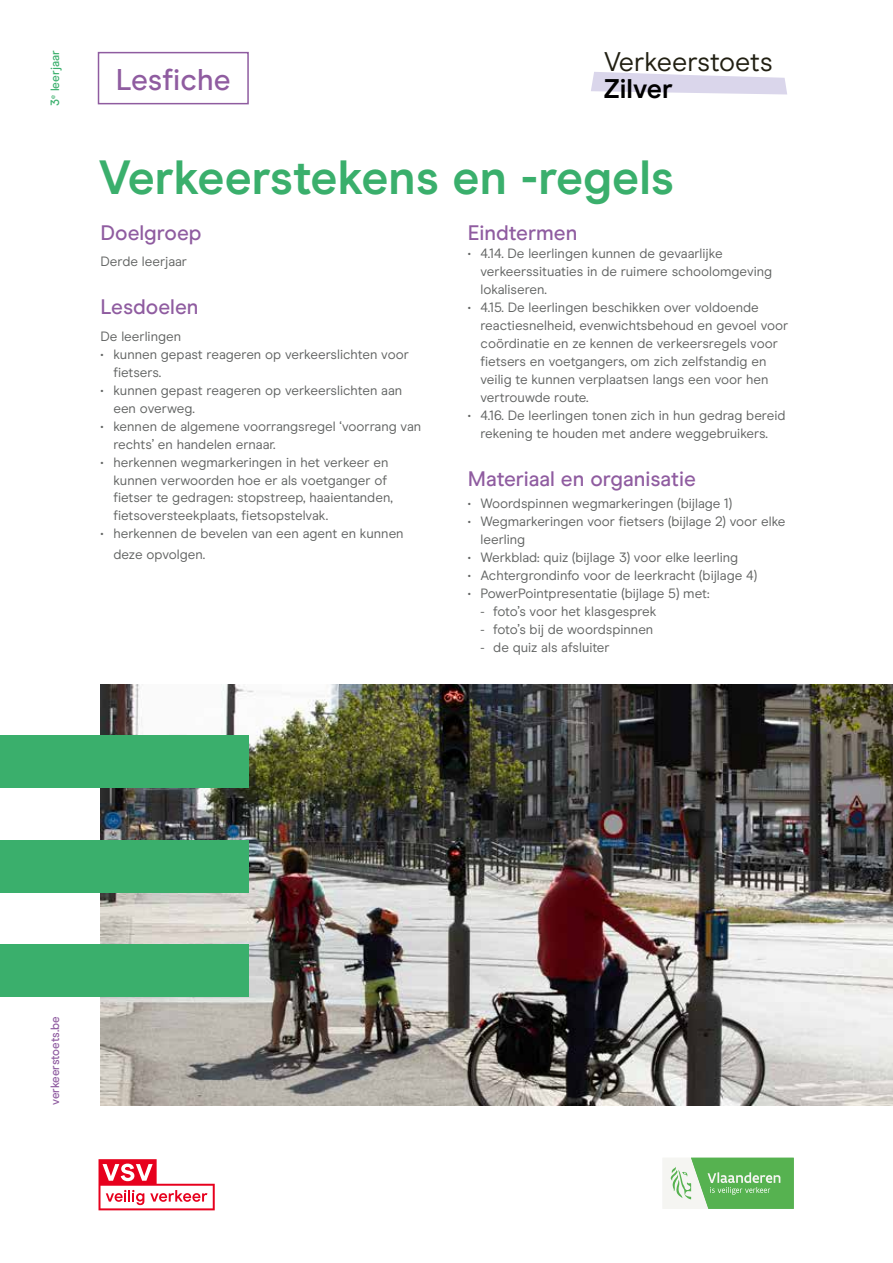
<style>
.page{position:relative;width:893px;height:1263px;background:#fff}
.page>*{position:absolute;margin:0;border:0;box-sizing:border-box;transform-origin:0 0}
.t1{font:700 48px "Modern Era";color:#3aaf6c}
.t2{font:500 30px "Modern Era";color:#8f5ca0}
.t3{font:27px "Modern Era";letter-spacing:-.005em;color:#211f12}
.t4{font:700 27px "Modern Era";color:#000}
.t5{font:500 21px "Modern Era";color:#8f5ca0}
.t6{font:13.5px/18px "Modern Era";color:#626463}
.t7{font:500 12px "Modern Era";color:#8f5ca0}
.t8{font:500 12px "Modern Era";color:#3aaf6c}
.s1{font-family:"Myriad Pro"}
</style>
<div class="page">
<svg style="left:99px;top:1159px;width:116px;height:51px"></svg>
<img style="left:101px;top:684px;width:792px;height:421px">
<div style="left:98px;top:52px;width:151px;height:52px;border:2px solid #8f5ca0"></div>
<div style="left:0;top:735px;width:249px;height:53px;background:#3aaf6c"></div>
<div style="left:0;top:840px;width:249px;height:53px;background:#3aaf6c"></div>
<div style="left:0;top:944px;width:249px;height:53px;background:#3aaf6c"></div>
<svg style="left:591px;top:72px;width:196px;height:23px"></svg>
<svg style="left:663px;top:1158px;width:131px;height:51px"></svg>
<p class="t8" style="left:48px;top:105px;width:56px;rotate:-90deg">3<sup>e</sup> leerjaar</p>
<h3 class="t3" style="left:604px;top:46px;width:171px">Verkeerstoets</h3>
<h2 class="t2" style="left:116px;top:62px;width:116px">Lesfiche</h2>
<h3 class="t4" style="left:603px;top:73px;width:71px">Zilver</h3>
<h1 class="t1" style="left:99px;top:149px;width:577px">Verkeerstekens en -regels</h1>
<h3 class="t5" style="left:101px;top:220px;width:102px">Doelgroep</h3>
<p class="t6" style="left:101px;top:253px;width:88px">Derde leerjaar</p>
<h3 class="t5" style="left:101px;top:294px;width:99px">Lesdoelen</h3>
<p class="t6" style="left:101px;top:327px;width:82px">De leerlingen</p>
<p class="t6" style="left:113px;top:345px;width:297px;text-indent:-13px">• kunnen gepast reageren op verkeerslichten voor fietsers.</p>
<p class="t6" style="left:113px;top:381px;width:290px;text-indent:-13px">• kunnen gepast reageren op verkeerslichten aan een overweg.</p>
<p class="t6" style="left:113px;top:417px;width:309px;text-indent:-13px">• kennen de algemene voorrangsregel ‘voorrang van rechts’ en handelen ernaar.</p>
<p class="t6" style="left:113px;top:453px;width:281px;text-indent:-13px">• herkennen wegmarkeringen in het verkeer en kunnen verwoorden hoe er als voetganger of fietser te gedragen: stopstreep, haaientanden, fietsoversteekplaats, fietsopstelvak.</p>
<p class="t6" style="left:113px;top:523px;width:292px;line-height:20.9px;text-indent:-13px">• herkennen de bevelen van een agent en kunnen deze opvolgen.</p>
<h3 class="t5" style="left:468px;top:220px;width:111px">Eindtermen</h3>
<p class="t6" style="left:480px;top:244px;width:293px;text-indent:-13px">• 4.14. De leerlingen kunnen de gevaarlijke verkeerssituaties in de ruimere schoolomgeving lokaliseren.</p>
<p class="t6" style="left:480px;top:298px;width:309px;text-indent:-13px">• 4.15. De leerlingen beschikken over voldoende reactiesnelheid, evenwichtsbehoud en gevoel voor coördinatie en ze kennen de verkeersregels voor fietsers en voetgangers, om zich zelfstandig en veilig te kunnen verplaatsen langs een voor hen vertrouwde route.</p>
<p class="t6" style="left:468px;top:406px;width:319px;text-align:center">• 4.16. De leerlingen tonen zich in hun gedrag bereid rekening te houden met andere weggebruikers.</p>
<h3 class="t5" style="left:468px;top:466px;width:230px">Materiaal en organisatie</h3>
<p class="t6" style="left:468px;top:494px;width:266px">• Woordspinnen wegmarkeringen (bijlage 1)</p>
<p class="t6" style="left:480px;top:512px;width:307px;text-indent:-13px">• Wegmarkeringen voor fietsers (bijlage 2) voor elke leerling</p>
<p class="t6" style="left:468px;top:548px;width:272px">• Werkblad: quiz (bijlage 3) voor elke leerling</p>
<p class="t6" style="left:468px;top:566px;width:291px">• Achtergrondinfo voor de leerkracht (bijlage 4)</p>
<p class="t6" style="left:468px;top:584px;width:243px">• PowerPointpresentatie (bijlage 5) met:</p>
<p class="t6" style="left:480px;top:602px;width:178px"><span class="s1">-</span> foto’s voor het klasgesprek</p>
<p class="t6" style="left:480px;top:620px;width:174px"><span class="s1">-</span> foto’s bij de woordspinnen</p>
<p class="t6" style="left:480px;top:638px;width:131px"><span class="s1">-</span> de quiz als afsluiter</p>
<p class="t7" style="left:48px;top:1105px;width:90px;rotate:-90deg">verkeerstoets.be</p>
</div>
